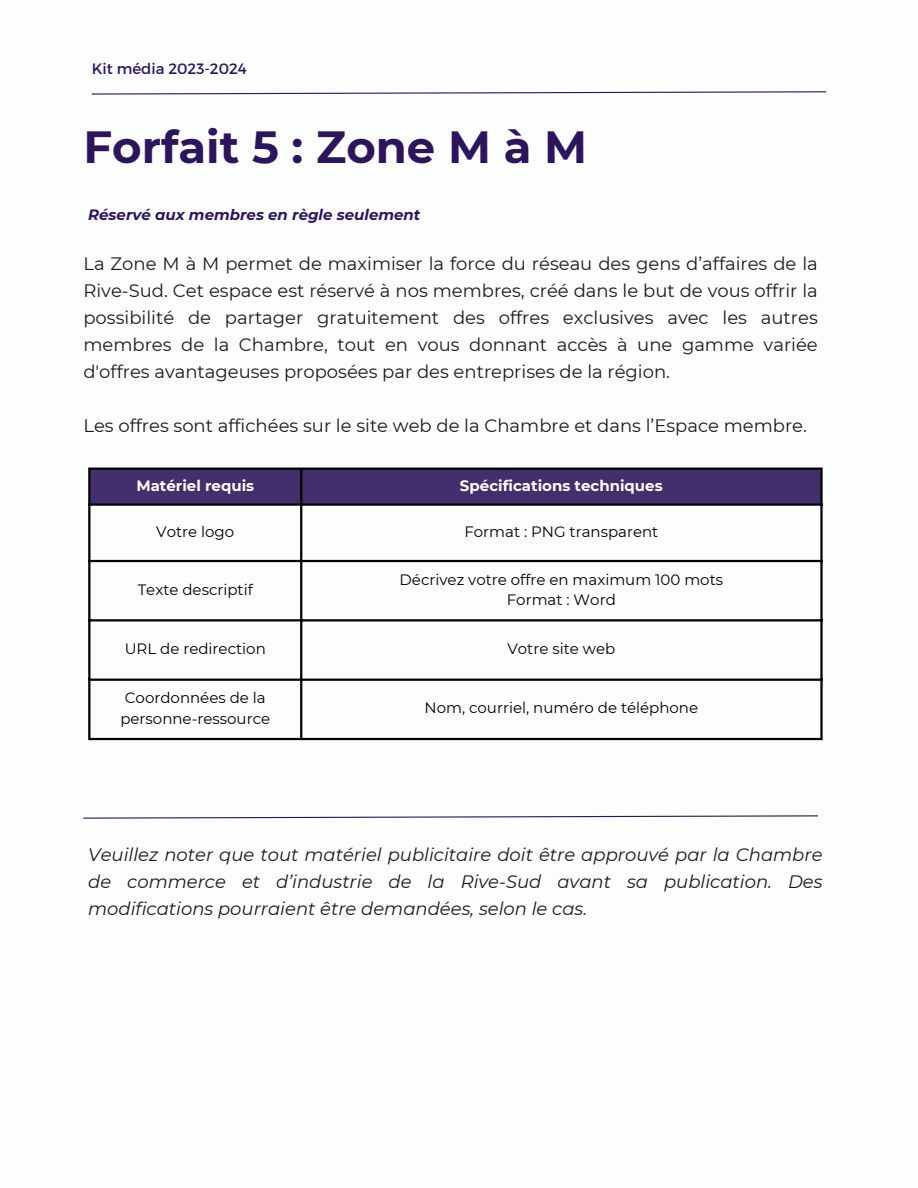
<style>
.page{position:relative;width:918px;height:1188px;background:#fff}
.page>*{position:absolute;margin:0;border:0;box-sizing:border-box;transform-origin:0 0}
.t1{font:700 45px "Montserrat";color:#2d155d}
.t2{font:18px/27px "Montserrat";color:#1c1a1c;text-align:justify}
.t3{font:italic 18px/27px "Montserrat";color:#1c1a1c;text-align:justify}
.t4{font:15px/20.2px "Montserrat";color:#000}
.t5{font:700 15px "Montserrat";color:#fff}
.t6{font:italic 700 15px "Montserrat";color:#2d155d}
.t7{font:15px "Montserrat";color:#2d155d}
</style>
<div class="page">
<svg style="left:91px;top:91px;width:736px;height:4px"></svg>
<div style="left:90px;top:470px;width:730px;height:33px;background:#422f6b"></div>
<hr style="left:88px;top:470px;width:2px;height:268px;background:#000">
<hr style="left:300px;top:470px;width:2px;height:268px;background:#000">
<hr style="left:820px;top:470px;width:3px;height:268px;background:#000">
<hr style="left:88px;top:468px;width:735px;height:2px;background:#000">
<hr style="left:88px;top:503px;width:735px;height:3px;background:#000">
<hr style="left:88px;top:560px;width:735px;height:2px;background:#000">
<hr style="left:88px;top:619px;width:735px;height:2px;background:#000">
<hr style="left:88px;top:679px;width:735px;height:2px;background:#000">
<hr style="left:88px;top:738px;width:735px;height:2px;background:#000">
<svg style="left:83px;top:815px;width:735px;height:4px"></svg>
<p class="t7" style="left:92px;top:59px;width:157px">Kit média 2023-2024</p>
<p class="t1" style="left:83px;top:119px;width:505px">Forfait 5 : Zone M à M</p>
<p class="t6" style="left:88px;top:205px;width:334px">Réservé aux membres en règle seulement</p>
<p class="t2" style="left:83px;top:250px;width:736px">La Zone M à M permet de maximiser la force du réseau des gens d’affaires de la Rive-Sud. Cet espace est réservé à nos membres, créé dans le but de vous offrir la possibilité de partager gratuitement des offres exclusives avec les autres membres de la Chambre, tout en vous donnant accès à une gamme variée d'offres avantageuses proposées par des entreprises de la région.</p>
<p class="t2" style="left:83px;top:412px;width:725px">Les offres sont affichées sur le site web de la Chambre et dans l’Espace membre.</p>
<p class="t5" style="left:136px;top:477px;width:119px">Matériel requis</p>
<p class="t5" style="left:460px;top:477px;width:204px">Spécifications techniques</p>
<h1 class="t4" style="left:156px;top:522px;width:80px">Votre logo</h1>
<h3 class="t4" style="left:464px;top:522px;width:196px">Format : PNG transparent</h3>
<h2 class="t4" style="left:138px;top:579px;width:117px">Texte descriptif</h2>
<h2 class="t4" style="left:400px;top:569px;width:325px">Décrivez votre offre en maximum 100 mots</h2>
<p class="t4" style="left:507px;top:589px;width:111px">Format : Word</p>
<p class="t4" style="left:125px;top:639px;width:143px">URL de redirection</p>
<p class="t4" style="left:507px;top:639px;width:109px">Votre site web</p>
<p class="t4" style="left:120px;top:688px;width:151px">Coordonnées de la personne-ressource</p>
<p class="t4" style="left:425px;top:698px;width:275px">Nom, courriel, numéro de téléphone</p>
<p class="t3" style="left:88px;top:841px;width:736px">Veuillez noter que tout matériel publicitaire doit être approuvé par la Chambre de commerce et d’industrie de la Rive-Sud avant sa publication. Des modifications pourraient être demandées, selon le cas.</p>
</div>
